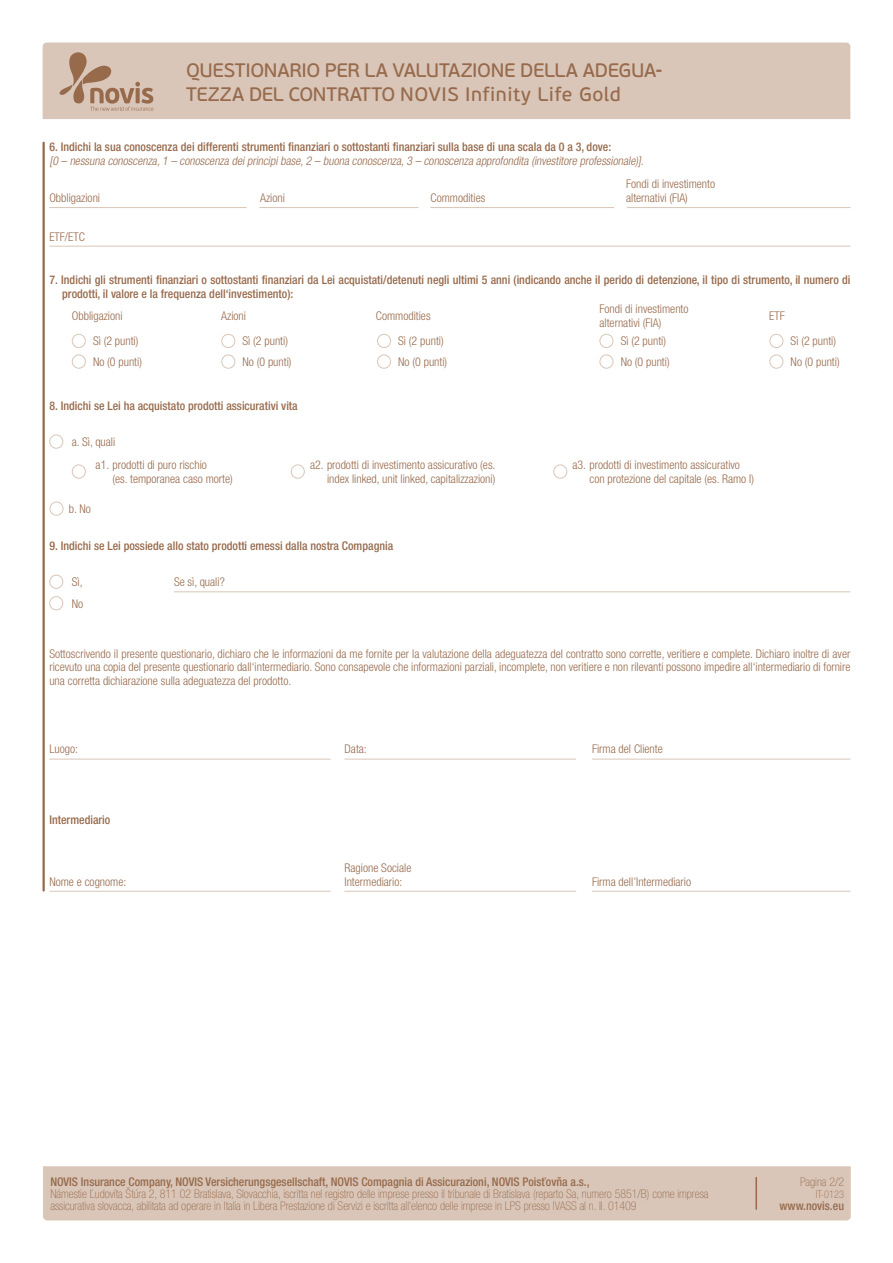
<style>
.page{position:relative;width:893px;height:1263px;background:#fff}
.page>*{position:absolute;margin:0;border:0;box-sizing:border-box;transform-origin:0 0}
.t1{font:19.5px/23.4px "PF Beau Sans Pro Bbook";letter-spacing:-.01em;color:#976a4c}
.t2{font:300 condensed 12px/13.5px "Helvetica Neue LT Pro";color:#976a4c}
.t3{font:500 condensed 12px/13.5px "Helvetica Neue LT Pro";color:#976a4c}
.t4{font:100 condensed 12px/12px "Helvetica Neue LT Pro";color:#976a4c}
.t5{font:italic 300 condensed 12px "Helvetica Neue LT Pro";color:#976a4c}
.t6{font:100 condensed 10.5px "Helvetica Neue LT Pro";color:#976a4c}
</style>
<div class="page">
<div style="left:43px;top:43px;width:807px;height:76px;background:#d9c6b8"></div>
<svg style="left:59px;top:52px;width:95px;height:59px;background:#c6ac9a"></svg>
<hr style="left:49px;top:759px;width:282px;height:1px;background:#d9c6b8">
<hr style="left:344px;top:759px;width:232px;height:1px;background:#d9c6b8">
<hr style="left:174px;top:591px;width:676px;height:1px;background:#d9c6b8">
<hr style="left:592px;top:759px;width:258px;height:1px;background:#d9c6b8">
<hr style="left:49px;top:891px;width:282px;height:1px;background:#d9c6b8">
<hr style="left:344px;top:891px;width:232px;height:1px;background:#d9c6b8">
<hr style="left:592px;top:891px;width:258px;height:1px;background:#d9c6b8">
<div style="left:49px;top:435px;width:14px;height:14px;border:1px solid #d9c6b8;border-radius:50%"></div>
<div style="left:49px;top:575px;width:14px;height:14px;border:1px solid #d9c6b8;border-radius:50%"></div>
<div style="left:49px;top:596px;width:14px;height:14px;border:1px solid #d9c6b8;border-radius:50%"></div>
<div style="left:72px;top:464px;width:14px;height:15px;border:1px solid #d9c6b8;border-radius:50%"></div>
<div style="left:291px;top:464px;width:14px;height:15px;border:1px solid #d9c6b8;border-radius:50%"></div>
<div style="left:553px;top:464px;width:14px;height:15px;border:1px solid #d9c6b8;border-radius:50%"></div>
<div style="left:50px;top:502px;width:13px;height:14px;border:1px solid #d9c6b8;border-radius:50%"></div>
<hr style="left:49px;top:207px;width:198px;height:1px;background:#d9c6b8">
<hr style="left:49px;top:246px;width:801px;height:1px;background:#d9c6b8">
<hr style="left:259px;top:207px;width:159px;height:1px;background:#d9c6b8">
<hr style="left:430px;top:207px;width:184px;height:1px;background:#d9c6b8">
<hr style="left:627px;top:207px;width:223px;height:1px;background:#d9c6b8">
<div style="left:72px;top:334px;width:14px;height:14px;border:1px solid #d9c6b8;border-radius:50%"></div>
<div style="left:72px;top:355px;width:14px;height:14px;border:1px solid #d9c6b8;border-radius:50%"></div>
<div style="left:221px;top:334px;width:14px;height:14px;border:1px solid #d9c6b8;border-radius:50%"></div>
<div style="left:221px;top:355px;width:14px;height:14px;border:1px solid #d9c6b8;border-radius:50%"></div>
<div style="left:377px;top:334px;width:14px;height:14px;border:1px solid #d9c6b8;border-radius:50%"></div>
<div style="left:377px;top:355px;width:14px;height:14px;border:1px solid #d9c6b8;border-radius:50%"></div>
<div style="left:599px;top:334px;width:14px;height:14px;border:1px solid #d9c6b8;border-radius:50%"></div>
<div style="left:599px;top:355px;width:14px;height:14px;border:1px solid #d9c6b8;border-radius:50%"></div>
<div style="left:769px;top:334px;width:14px;height:14px;border:1px solid #d9c6b8;border-radius:50%"></div>
<div style="left:769px;top:355px;width:14px;height:14px;border:1px solid #d9c6b8;border-radius:50%"></div>
<hr style="left:43px;top:143px;width:2px;height:747px;background:#976a4c">
<div style="left:43px;top:1166px;width:808px;height:54px;background:#d9c6b8"></div>
<hr style="left:755px;top:1177px;width:2px;height:33px;background:#976a4c">
<h1 class="t1" style="left:186px;top:59px;width:478px">QUESTIONARIO PER LA VALUTAZIONE DELLA ADEGUA-<br>TEZZA DEL CONTRATTO NOVIS Infinity Life Gold</h1>
<p class="t3" style="left:49px;top:140px;width:563px">6. Indichi la sua conoscenza dei differenti strumenti finanziari o sottostanti finanziari sulla base di una scala da 0 a 3, dove:</p>
<p class="t5" style="left:49px;top:154px;width:598px">[0 – nessuna conoscenza,1 – conoscenza deiprincipibase,2 – buona conoscenza,3 – conoscenza approfondita (investitore professionale)] .</p>
<p class="t2" style="left:49px;top:191px;width:52px">Obbligazioni</p>
<p class="t2" style="left:49px;top:229px;width:37px">ETF/ETC</p>
<p class="t2" style="left:626px;top:177px;width:91px">Fondi di investimento alternativi (FIA)</p>
<p class="t2" style="left:260px;top:191px;width:26px">Azioni</p>
<p class="t2" style="left:431px;top:191px;width:56px">Commodities</p>
<p class="t3" style="left:62px;top:273px;width:790px;text-indent:-13px">7. Indichi gli strumenti finanziari o sottostanti finanziari da Lei acquistati/detenuti negli ultimi 5 anni (indicando anche il perido di detenzione, il tipo di strumento, il numero di prodotti, il valore e la frequenza dell‘investimento):</p>
<p class="t2" style="left:72px;top:309px;width:52px">Obbligazioni</p>
<p class="t2" style="left:221px;top:309px;width:26px">Azioni</p>
<p class="t2" style="left:93px;top:331px;width:50px;line-height:20.7px">Sì (2 punti)<br>No (0 punti)</p>
<p class="t2" style="left:243px;top:331px;width:50px;line-height:20.7px">Sì (2 punti)<br>No (0 punti)</p>
<p class="t2" style="left:398px;top:331px;width:50px;line-height:20.7px">Sì (2 punti)<br>No (0 punti)</p>
<p class="t2" style="left:621px;top:331px;width:50px;line-height:20.7px">Sì (2 punti)<br>No (0 punti)</p>
<p class="t2" style="left:791px;top:331px;width:50px;line-height:20.7px">Sì (2 punti)<br>No (0 punti)</p>
<p class="t2" style="left:376px;top:309px;width:56px">Commodities</p>
<p class="t2" style="left:599px;top:302px;width:91px">Fondi di investimento alternativi (FIA)</p>
<p class="t2" style="left:769px;top:309px;width:17px">ETF</p>
<p class="t3" style="left:49px;top:399px;width:250px">8. Indichi se Lei ha acquistato prodotti assicurativi vita</p>
<p class="t2" style="left:72px;top:435px;width:45px">a. Sì, quali</p>
<p class="t2" style="left:113px;top:458px;width:122px;text-indent:-17px">a1. prodotti di puro rischio<br>(es. temporanea caso morte)</p>
<p class="t2" style="left:310px;top:458px;width:187px;text-align:right">a2. prodotti di investimento assicurativo (es. index linked, unit linked, capitalizzazioni)</p>
<p class="t2" style="left:589px;top:458px;width:166px;text-indent:-17px">a3. prodotti di investimento assicurativo con protezione del capitale (es. Ramo I)</p>
<p class="t2" style="left:69px;top:502px;width:23px">b. No</p>
<p class="t3" style="left:49px;top:539px;width:345px">9. Indichi se Lei possiede allo stato prodotti emessi dalla nostra Compagnia</p>
<p class="t2" style="left:72px;top:571px;width:13px;line-height:21.5px">Sì,<br>No</p>
<p class="t2" style="left:174px;top:575px;width:52px">Se sì, quali?</p>
<p class="t2" style="left:49px;top:647px;width:803px;text-align:justify">Sottoscrivendo il presente questionario, dichiaro che le informazioni da me fornite per la valutazione della adeguatezza del contratto sono corrette, veritiere e complete. Dichiaro inoltre di aver ricevuto una copia del presente questionario dall‘intermediario. Sono consapevole che informazioni parziali, incomplete, non veritiere e non rilevanti possono impedire all‘intermediario di fornire una corretta dichiarazione sulla adeguatezza del prodotto.</p>
<p class="t2" style="left:49px;top:742px;width:30px">Luogo:</p>
<p class="t2" style="left:344px;top:742px;width:24px">Data:</p>
<p class="t2" style="left:592px;top:742px;width:72px">Firma del Cliente</p>
<p class="t3" style="left:49px;top:812px;width:63px">Intermediario</p>
<p class="t2" style="left:49px;top:874px;width:78px">Nome e cognome:</p>
<p class="t2" style="left:344px;top:861px;width:68px">Ragione Sociale<br>Intermediario:</p>
<p class="t2" style="left:592px;top:874px;width:101px">Firma dell’Intermediario</p>
<p class="t3" style="left:50px;top:1174px;width:541px">NOVIS Insurance Company, NOVIS Versicherungsgesellschaft, NOVIS Compagnia di Assicurazioni, NOVIS Poisťovňa a.s.,</p>
<p class="t4" style="left:50px;top:1188px;width:660px">Námestie Ľudovíta Štúra 2, 811 02 Bratislava, Slovacchia, iscritta nel registro delle imprese presso il tribunale di Bratislava (reparto Sa, numero 5851/B) come impresa assicurativa slovacca, abilitata ad operare in Italia in Libera Prestazione di Servizi e iscritta all’elenco delle imprese in LPS presso IVASS al n. II. 01409</p>
<p class="t4" style="left:800px;top:1176px;width:45px">Pagina 2/2</p>
<p class="t6" style="left:816px;top:1188px;width:30px">IT-0123</p>
<p class="t3" style="left:779px;top:1198px;width:66px">www.novis.eu</p>
</div>
